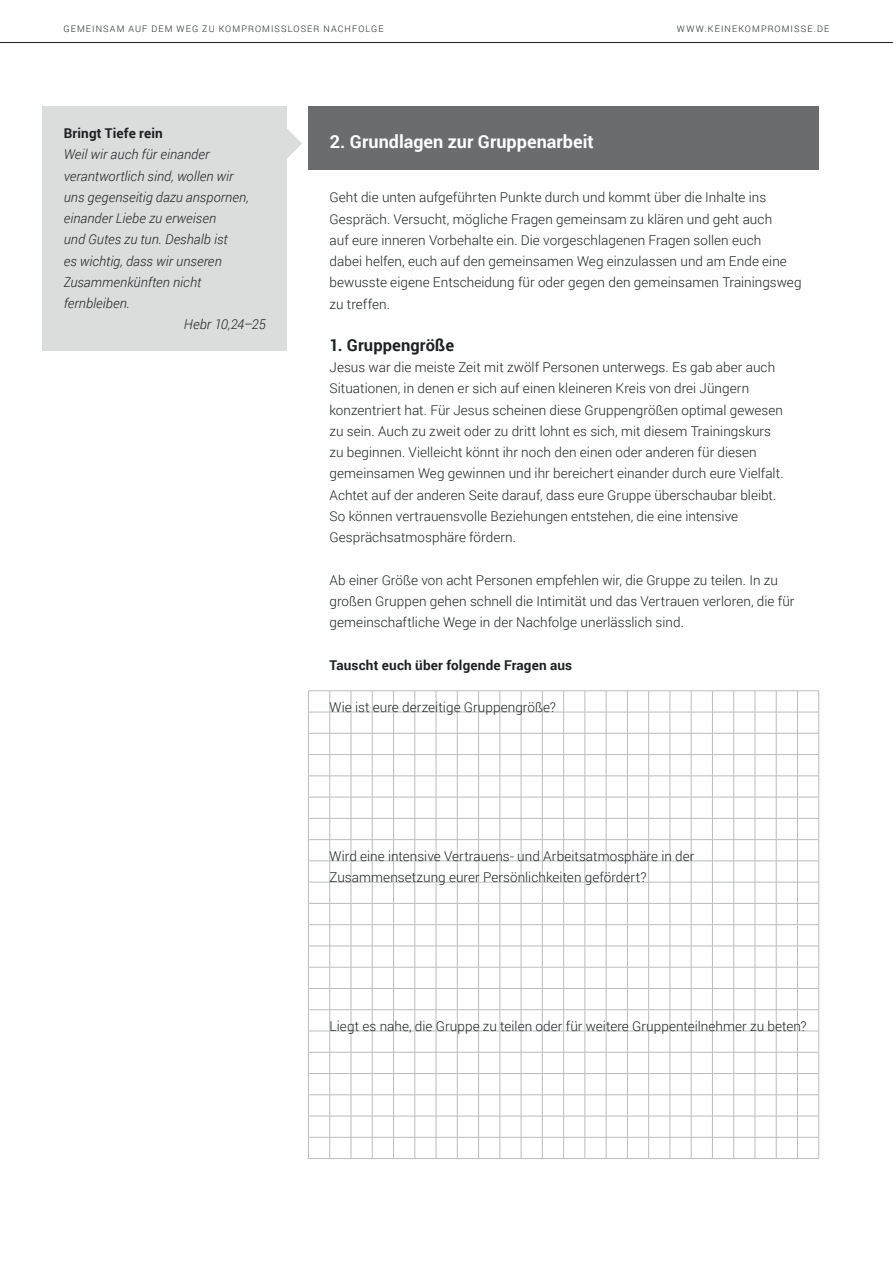
<style>
.page{position:relative;width:893px;height:1263px;background:#fff}
.page>*{position:absolute;margin:0;border:0;box-sizing:border-box;transform-origin:0 0}
.t1{font:700 18px "Roboto";letter-spacing:.005em;color:#fff}
.t2{font:700 16.5px "Roboto";letter-spacing:.005em;color:#1d2122}
.t3{font:300 13.5px/21.3px "Roboto";letter-spacing:.005em;color:#1d2122}
.t4{font:italic 300 13.5px "Roboto";letter-spacing:.005em;color:#1d2122}
.t5{font:700 13.5px "Roboto";letter-spacing:.01em;color:#1d2122}
.t6{font:300 9px "Roboto";letter-spacing:.125em;color:#1d2122}
</style>
<div class="page">
<hr style="left:0;top:42px;width:893px;height:1px;background:#1d2122">
<svg style="left:308px;top:690px;width:511px;height:469px"></svg>
<div style="left:308px;top:106px;width:511px;height:64px;background:#6a6c6d"></div>
<div style="left:43px;top:106px;width:244px;height:245px;background:#dbdddc"></div>
<svg style="left:287px;top:129px;width:15px;height:29px"></svg>
<p class="t6" style="left:64px;top:23px;width:321px">GEMEINSAM AUF DEM WEG ZU KOMPROMISSLOSER NACHFOLGE</p>
<p class="t6" style="left:677px;top:23px;width:154px">WWW.KEINEKOMPROMISSE.DE</p>
<p class="t5" style="left:64px;top:124px;width:101px">Bringt Tiefe rein</p>
<p class="t4" style="left:64px;top:145px;width:147px">Weil wir auch für einander</p>
<p class="t4" style="left:64px;top:166px;width:171px">verantwortlich sind, wollen wir</p>
<p class="t4" style="left:64px;top:188px;width:187px">uns gegenseitig dazu anspornen,</p>
<p class="t4" style="left:64px;top:209px;width:154px">einander Liebe zu erweisen</p>
<p class="t4" style="left:64px;top:230px;width:165px">und Gutes zu tun. Deshalb ist</p>
<p class="t4" style="left:64px;top:251px;width:159px">es wichtig, dass wir unseren</p>
<p class="t4" style="left:64px;top:273px;width:139px">Zusammenkünften nicht</p>
<p class="t4" style="left:64px;top:294px;width:68px">fernbleiben.</p>
<p class="t4" style="left:184px;top:315px;width:83px">Hebr 10,24–25</p>
<h1 class="t1" style="left:330px;top:129px;width:265px">2. Grundlagen zur Gruppenarbeit</h1>
<p class="t3" style="left:330px;top:186px;width:473px">Geht die unten aufgeführten Punkte durch und kommt über die Inhalte ins Gespräch. Versucht, mögliche Fragen gemeinsam zu klären und geht auch<br>auf eure inneren Vorbehalte ein. Die vorgeschlagenen Fragen sollen euch<br>dabei helfen, euch auf den gemeinsamen Weg einzulassen und am Ende eine bewusste eigene Entscheidung für oder gegen den gemeinsamen Trainingsweg zu treffen.</p>
<p class="t2" style="left:330px;top:333px;width:126px">1. Gruppengröße</p>
<p class="t3" style="left:330px;top:356px;width:456px">Jesus war die meiste Zeit mit zwölf Personen unterwegs. Es gab aber auch Situationen, in denen er sich auf einen kleineren Kreis von drei Jüngern konzentriert hat. Für Jesus scheinen diese Gruppengrößen optimal gewesen zu sein. Auch zu zweit oder zu dritt lohnt es sich, mit diesem Trainingskurs zu beginnen. Vielleicht könnt ihr noch den einen oder anderen für diesen gemeinsamen Weg gewinnen und ihr bereichert einander durch eure Vielfalt.<br>Achtet auf der anderen Seite darauf, dass eure Gruppe überschaubar bleibt.<br>So können vertrauensvolle Beziehungen entstehen, die eine intensive Gesprächsatmosphäre fördern.</p>
<p class="t3" style="left:330px;top:569px;width:466px">Ab einer Größe von acht Personen empfehlen wir, die Gruppe zu teilen. In zu großen Gruppen gehen schnell die Intimität und das Vertrauen verloren, die für gemeinschaftliche Wege in der Nachfolge unerlässlich sind.</p>
<p class="t5" style="left:330px;top:655px;width:244px">Tauscht euch über folgende Fragen aus</p>
<p class="t3" style="left:330px;top:696px;width:228px">Wie ist eure derzeitige Gruppengröße?</p>
<p class="t3" style="left:330px;top:845px;width:366px">Wird eine intensive Vertrauens- und Arbeitsatmosphäre in der<br>Zusammensetzung eurer Persönlichkeiten gefördert?</p>
<p class="t3" style="left:330px;top:1015px;width:479px">Liegt es nahe, die Gruppe zu teilen oder für weitere Gruppenteilnehmer zu beten?</p>
</div>
